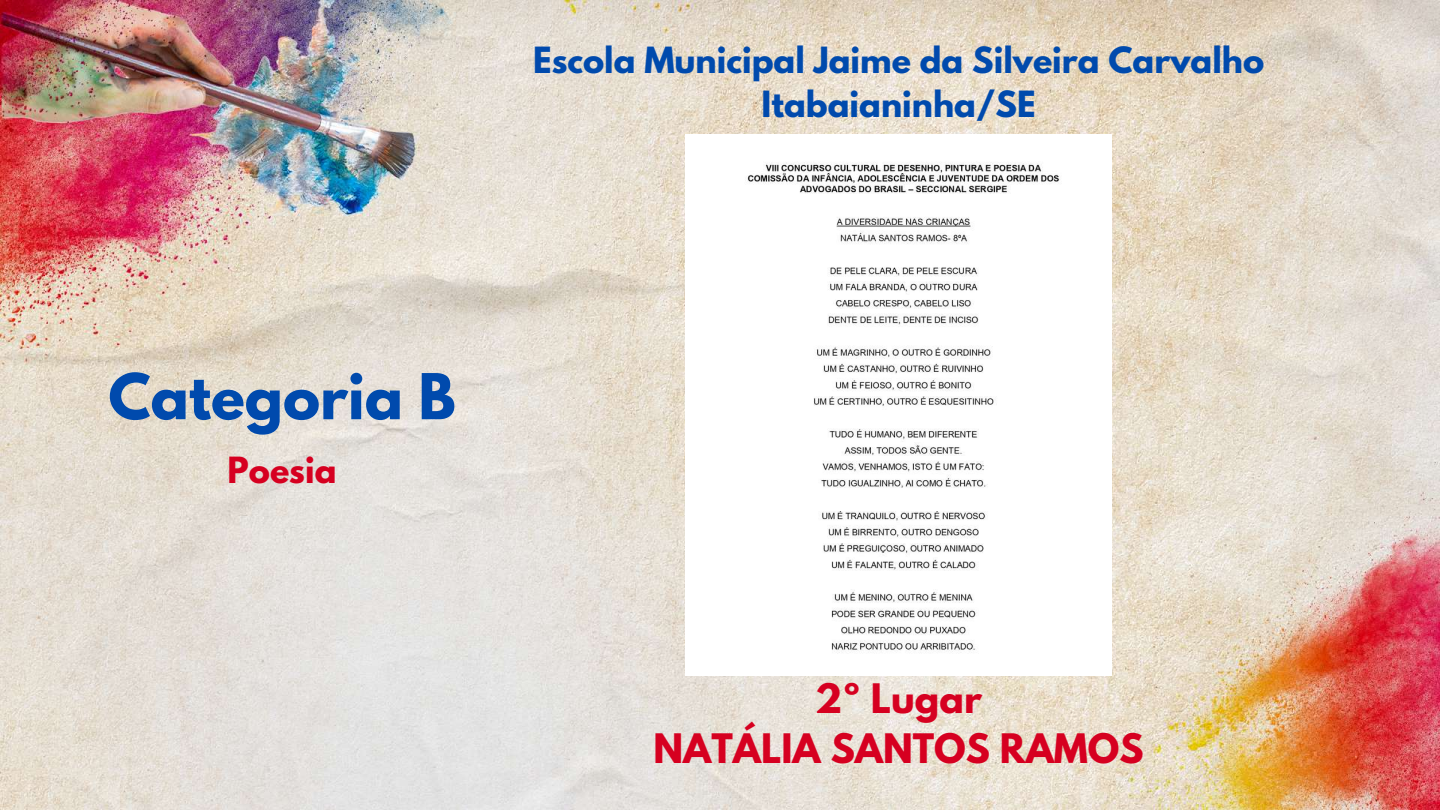
<style>
.page{position:relative;width:1440px;height:810px;background:#fff}
.page>*{position:absolute;margin:0;border:0;box-sizing:border-box;transform-origin:0 0}
.t1{font:700 56px "League Spartan";color:#004aad}
.t2{font:700 36px/50.2px "League Spartan";color:#d60020;text-align:center}
.t3{font:700 32px/44.2px "League Spartan";color:#004aad;text-align:center}
.t4{font:700 32px "League Spartan";color:#d60020}
</style>
<div class="page">
<img style="left:0;top:0;width:1440px;height:810px">
<img style="left:685px;top:134px;width:427px;height:541px">
<p class="t3" style="left:533px;top:42px;width:733px">Escola Municipal Jaime da Silveira Carvalho<br>Itabaianinha/SE</p>
<h1 class="t1" style="left:108px;top:369px;width:349px">Categoria B</h1>
<p class="t4" style="left:228px;top:454px;width:110px">Poesia</p>
<p class="t2" style="left:654px;top:678px;width:492px">2º Lugar<br>NATÁLIA SANTOS RAMOS</p>
</div>
